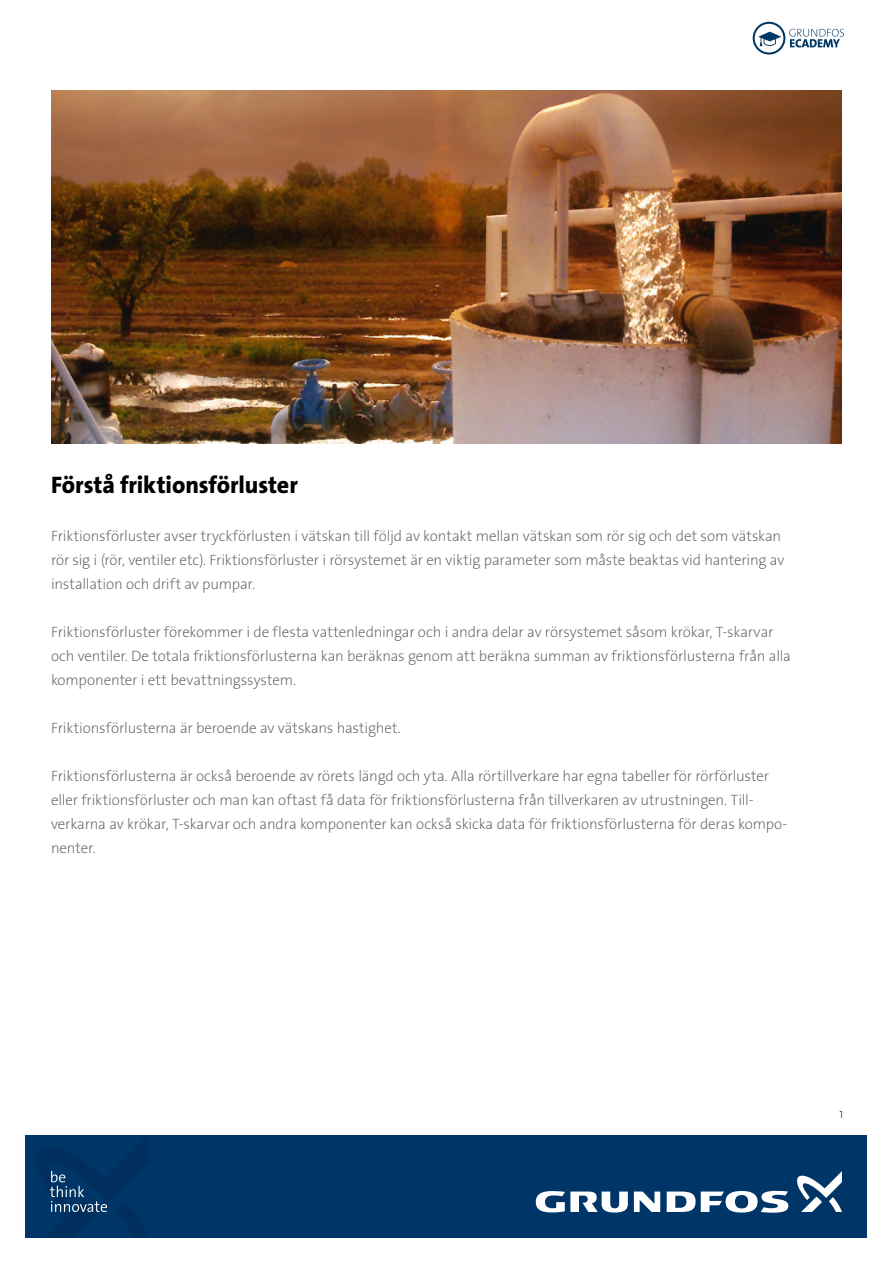
<style>
.page{position:relative;width:893px;height:1263px;background:#fff}
.page>*{position:absolute;margin:0;border:0;box-sizing:border-box;transform-origin:0 0}
.t1{font:24px "Grundfos The Sans V2 OT 8 XB";letter-spacing:-.005em;color:#000}
.t2{font:15px/24px "Grundfos The Sans V2 OT 2 XL";letter-spacing:-.01em;color:#5f5f62}
.t3{font:10.5px "Grundfos The Sans V2 OT 3 L";color:#231f20}
</style>
<div class="page">
<svg style="left:753px;top:22px;width:91px;height:33px"></svg>
<img style="left:51px;top:91px;width:791px;height:352px">
<div style="left:26px;top:1135px;width:841px;height:102px;background:#003667"></div>
<svg style="left:634px;top:1191px;width:26px;height:21px"></svg>
<svg style="left:536px;top:1191px;width:92px;height:21px"></svg>
<svg style="left:667px;top:1191px;width:121px;height:22px"></svg>
<svg style="left:797px;top:1171px;width:45px;height:41px"></svg>
<svg style="left:49px;top:1171px;width:59px;height:41px"></svg>
<p class="t1" style="left:51px;top:469px;width:248px">Förstå friktionsförluster</p>
<p class="t2" style="left:51px;top:524px;width:735px">Friktionsförluster avser tryckförlusten i vätskan till följd av kontakt mellan vätskan som rör sig och det som vätskan rör sig i (rör, ventiler etc). Friktionsförluster i rörsystemet är en viktig parameter som måste beaktas vid hantering av installation och drift av pumpar.</p>
<p class="t2" style="left:51px;top:620px;width:741px">Friktionsförluster förekommer i de flesta vattenledningar och i andra delar av rörsystemet såsom krökar, T-skarvar och ventiler. De totala friktionsförlusterna kan beräknas genom att beräkna summan av friktionsförlusterna från alla komponenter i ett bevattningssystem.</p>
<p class="t2" style="left:51px;top:716px;width:351px">Friktionsförlusterna är beroende av vätskans hastighet.</p>
<p class="t2" style="left:51px;top:764px;width:738px">Friktionsförlusterna är också beroende av rörets längd och yta. Alla rörtillverkare har egna tabeller för rörförluster eller friktionsförluster och man kan oftast få data för friktionsförlusterna från tillverkaren av utrustningen. Till&shy;verkarna av krökar, T-skarvar och andra komponenter kan också skicka data för friktionsförlusterna för deras kompo&shy;nenter.</p>
<p class="t3" style="left:840px;top:1107px;width:5px">1</p>
</div>
